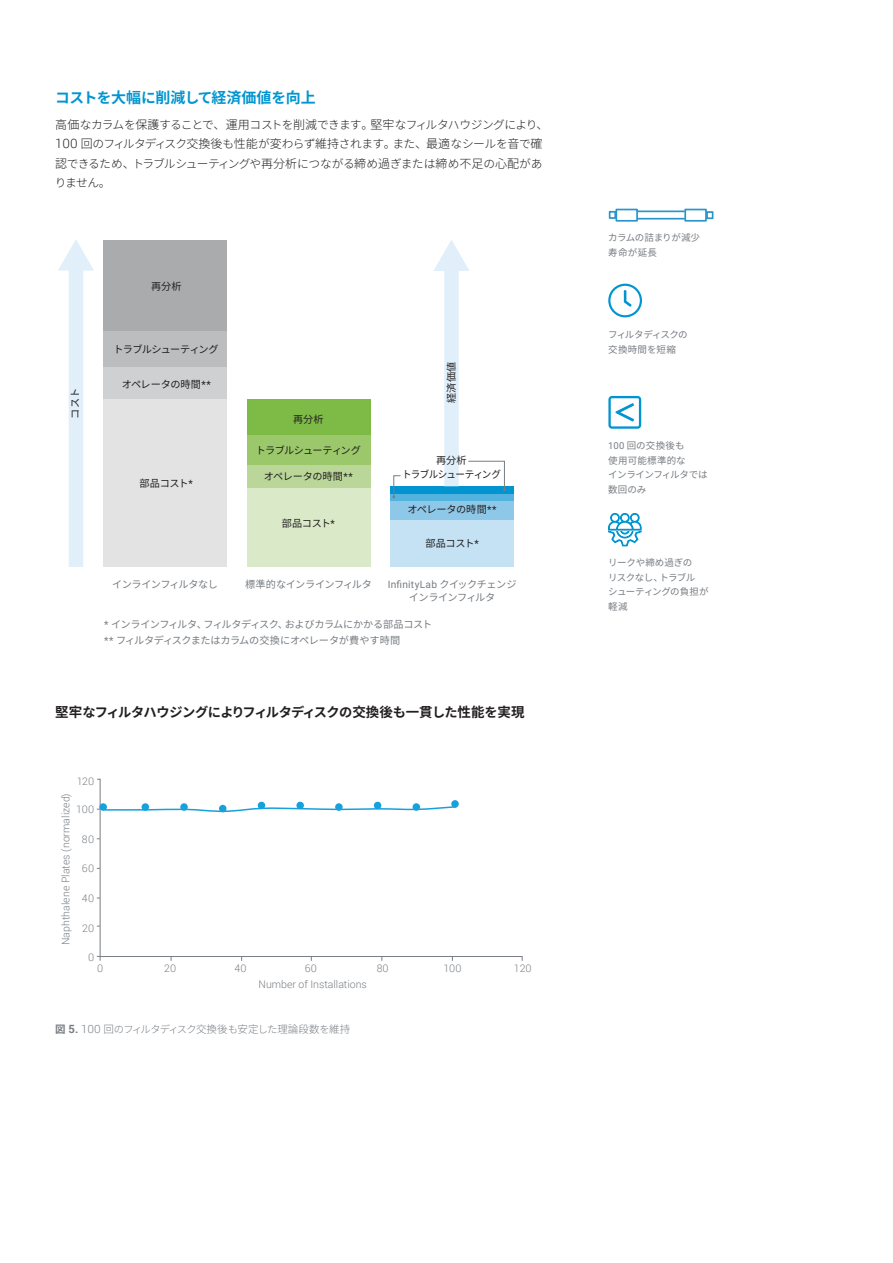
<style>
.page{position:relative;width:893px;height:1263px;background:#fff}
.page>*{position:absolute;margin:0;border:0;box-sizing:border-box;transform-origin:0 0}
.t1{font:700 15px "Noto Sans CJ Kjp";color:#0095d0}
.t2{font:700 13.2px "Noto Sans CJ Kjp";letter-spacing:-.065em;color:#221f20}
.t3{font:300 11.7px/19.5px "Noto Sans CJ Kjp";letter-spacing:-.06em;color:#221f20}
.t4{font:300 10.5px "Roboto";letter-spacing:.005em;color:#797e83}
.t5{font:300 10.35px "Noto Sans CJ Kjp";letter-spacing:-.09em;color:#787d82}
.t6{font:10.2px/15.1px "Noto Sans CJ Kjp";letter-spacing:-.045em;color:#787d82}
.t7{font:10.2px "Noto Sans CJ Kjp";letter-spacing:-.035em;color:#221f20}
.t8{font:10.2px "Noto Sans CJ Kjp";letter-spacing:-.01em;color:#221f20}
.t9{font:10.2px "Noto Sans CJ Kjp";letter-spacing:-.065em;color:#221f20}
.t10{font:10.2px "Roboto";letter-spacing:.025em;color:#787d82}
.t11{font:10.2px/14.1px "Noto Sans CJ Kjp";letter-spacing:-.06em;color:#221f20;text-align:center}
.t12{font:10.2px "Noto Sans CJ Kjp";letter-spacing:-.065em;color:#787d82}
.t13{font:9.45px/15px "Noto Sans CJ Kjp";letter-spacing:-.015em;color:#787d82}
.t14{font:9.45px/15px "Noto Sans CJ Kjp";letter-spacing:-.05em;color:#787d82}
.s1{font-size:14.7px}
.s2{font-size:12px}
.s3{font-family:"Roboto";font-size:12.9px}
.s4{font-family:"Roboto"}
.s5{font-family:"Noto Sans CJ Kjp"}
.s6{font-size:13.5px}
.s7{font-weight:700;font-size:10.5px}
.s8{font-family:"Roboto";font-weight:700;font-size:11.4px}
.s9{font-family:"Roboto";font-size:11.4px}
.s10{font-size:10.5px}
</style>
<div class="page">
<div style="left:247px;top:488px;width:123px;height:79px;background:#daeac9"></div>
<div style="left:247px;top:465px;width:123px;height:23px;background:#bad799"></div>
<div style="left:247px;top:435px;width:123px;height:30px;background:#9cc86c"></div>
<div style="left:247px;top:399px;width:123px;height:36px;background:#7dbb46"></div>
<div style="left:103px;top:399px;width:124px;height:168px;background:#e3e3e4"></div>
<div style="left:103px;top:367px;width:124px;height:32px;background:#cfd0d1"></div>
<div style="left:103px;top:331px;width:124px;height:36px;background:#bcbdbe"></div>
<div style="left:103px;top:240px;width:124px;height:91px;background:#aaabac"></div>
<div style="left:69px;top:265px;width:14px;height:302px;background:#e0eff9"></div>
<svg style="left:58px;top:240px;width:36px;height:30px"></svg>
<div style="left:390px;top:520px;width:124px;height:47px;background:#c5e2f4"></div>
<div style="left:390px;top:501px;width:124px;height:19px;background:#8ec8e8"></div>
<div style="left:390px;top:493px;width:124px;height:8px;background:#53b3de"></div>
<div style="left:390px;top:486px;width:124px;height:8px;background:#0095d0"></div>
<div style="left:444px;top:266px;width:15px;height:220px;background:#e0eff9"></div>
<svg style="left:434px;top:240px;width:35px;height:31px"></svg>
<svg style="left:468px;top:461px;width:38px;height:30px"></svg>
<svg style="left:392px;top:475px;width:9px;height:23px"></svg>
<svg style="left:99px;top:778px;width:424px;height:179px"></svg>
<svg style="left:99px;top:803px;width:8px;height:8px"></svg>
<svg style="left:142px;top:803px;width:7px;height:8px"></svg>
<svg style="left:180px;top:803px;width:8px;height:8px"></svg>
<div style="left:219px;top:805px;width:7px;height:7px;background:#16a0dc;border:2px solid #16a0dc;border-radius:50%"></div>
<div style="left:258px;top:802px;width:7px;height:7px;background:#16a0dc;border:2px solid #16a0dc;border-radius:50%"></div>
<svg style="left:296px;top:802px;width:8px;height:7px"></svg>
<svg style="left:335px;top:803px;width:8px;height:8px"></svg>
<div style="left:374px;top:802px;width:7px;height:7px;background:#16a0dc;border:2px solid #16a0dc;border-radius:50%"></div>
<svg style="left:413px;top:803px;width:7px;height:8px"></svg>
<svg style="left:451px;top:800px;width:8px;height:8px"></svg>
<div style="left:684px;top:209px;width:23px;height:13px;border:2px solid #2995cb"></div>
<div style="left:615px;top:209px;width:23px;height:13px;border:2px solid #2995cb"></div>
<div style="left:609px;top:211px;width:7px;height:8px;border:2px solid #2995cb"></div>
<hr style="left:637px;top:218px;width:48px;height:2px;background:#2995cb">
<hr style="left:637px;top:210px;width:48px;height:2px;background:#2995cb">
<div style="left:706px;top:211px;width:7px;height:8px;border:2px solid #2995cb"></div>
<svg style="left:608px;top:284px;width:34px;height:33px"></svg>
<svg style="left:608px;top:396px;width:33px;height:33px"></svg>
<svg style="left:608px;top:513px;width:34px;height:34px"></svg>
<p class="t1" style="left:55px;top:89px;width:262px"><span class="s1">コストを</span>大幅<span class="s1">に</span>削減<span class="s1">して</span>経済価値<span class="s1">を</span>向上</p>
<p class="t3" style="left:55px;top:115px;width:495px"><span class="s2">高価</span>なカラムを<span class="s2">保護</span>することで<span class="s2">、運用</span>コストを<span class="s2">削減</span>できます<span class="s2">。堅牢</span>なフィルタハウジングにより<span class="s2">、</span><span class="s3">100</span> <span class="s2">回</span>のフィルタディスク<span class="s2">交換後</span>も<span class="s2">性能</span>が<span class="s2">変</span>わらず<span class="s2">維持</span>されます<span class="s2">。</span>また<span class="s2">、最適</span>なシールを<span class="s2">音</span>で<span class="s2">確認</span>できるため<span class="s2">、</span>トラブルシューティングや<span class="s2">再分析</span>につながる<span class="s2">締</span>め<span class="s2">過</span>ぎまたは<span class="s2">締</span>め<span class="s2">不足</span>の<span class="s2">心配</span>がありません<span class="s2">。</span></p>
<p class="t7" style="left:69px;top:419px;width:33px;rotate:-90deg">コスト</p>
<p class="t7" style="left:151px;top:281px;width:32px">再分析</p>
<p class="t9" style="left:114px;top:343px;width:106px">トラブルシューティング</p>
<p class="t8" style="left:122px;top:378px;width:91px">オペレータの時間<span class="s4">**</span></p>
<p class="t7" style="left:140px;top:477px;width:55px">部品コスト<span class="s4">*</span></p>
<p class="t6" style="left:112px;top:577px;width:107px">インラインフィルタなし</p>
<p class="t7" style="left:293px;top:413px;width:32px">再分析</p>
<p class="t9" style="left:256px;top:444px;width:106px">トラブルシューティング</p>
<p class="t8" style="left:264px;top:470px;width:91px">オペレータの時間<span class="s4">**</span></p>
<p class="t7" style="left:282px;top:517px;width:55px">部品コスト<span class="s4">*</span></p>
<p class="t6" style="left:245px;top:577px;width:128px">標準的なインラインフィルタ</p>
<p class="t7" style="left:446px;top:403px;width:43px;rotate:-90deg">経済価値</p>
<p class="t11" style="left:402px;top:454px;width:100px">再分析<br>トラブルシューティング</p>
<p class="t8" style="left:408px;top:503px;width:91px">オペレータの時間<span class="s4">**</span></p>
<p class="t7" style="left:425px;top:538px;width:55px">部品コスト<span class="s4">*</span></p>
<p class="t10" style="left:388px;top:577px;width:130px">InfinityLab <span class="s5">クイックチェンジ</span></p>
<p class="t12" style="left:409px;top:592px;width:88px">インラインフィルタ</p>
<p class="t6" style="left:104px;top:617px;width:329px"><span class="s4">*</span> インラインフィルタ、フィルタディスク、およびカラムにかかる部品コスト<span class="s4">**</span> フィルタディスクまたはカラムの交換にオペレータが費やす時間</p>
<p class="t2" style="left:55px;top:705px;width:471px"><span class="s6">堅牢</span>なフィルタハウジングによりフィルタディスクの<span class="s6">交換後</span>も<span class="s6">一貫</span>した<span class="s6">性能</span>を<span class="s6">実現</span></p>
<p class="t4" style="left:77px;top:774px;width:19px">120</p>
<p class="t4" style="left:58px;top:945px;width:153px;rotate:-90deg">Naphthalene Plates (normalized)</p>
<p class="t4" style="left:76px;top:802px;width:19px">100</p>
<p class="t4" style="left:82px;top:832px;width:14px">80</p>
<p class="t4" style="left:82px;top:861px;width:14px">60</p>
<p class="t4" style="left:82px;top:891px;width:14px">40</p>
<p class="t4" style="left:82px;top:920px;width:14px">20</p>
<p class="t4" style="left:88px;top:950px;width:8px">0</p>
<p class="t4" style="left:97px;top:961px;width:8px">0</p>
<p class="t4" style="left:164px;top:961px;width:13px">20</p>
<p class="t4" style="left:235px;top:961px;width:13px">40</p>
<p class="t4" style="left:305px;top:961px;width:13px">60</p>
<p class="t4" style="left:377px;top:961px;width:13px">80</p>
<p class="t4" style="left:443px;top:961px;width:20px">100</p>
<p class="t4" style="left:514px;top:961px;width:19px">120</p>
<p class="t4" style="left:259px;top:976px;width:110px">Number of Installations</p>
<p class="t5" style="left:55px;top:1023px;width:296px"><span class="s7">図</span> <span class="s8">5.</span> <span class="s9">100</span> <span class="s10">回</span>のフィルタディスク<span class="s10">交換後</span>も<span class="s10">安定</span>した<span class="s10">理論段数</span>を<span class="s10">維持</span></p>
<p class="t13" style="left:608px;top:230px;width:93px">カラムの詰まりが減少寿命が延長</p>
<p class="t13" style="left:608px;top:327px;width:81px">フィルタディスクの交換時間を短縮</p>
<p class="t13" style="left:608px;top:438px;width:101px"><span class="s4">100</span> 回の交換後も<br>使用可能標準的な<br>インラインフィルタでは数回のみ</p>
<p class="t14" style="left:608px;top:555px;width:102px">リークや締め過ぎの<br>リスクなし、トラブル<br>シューティングの負担が軽減</p>
</div>
